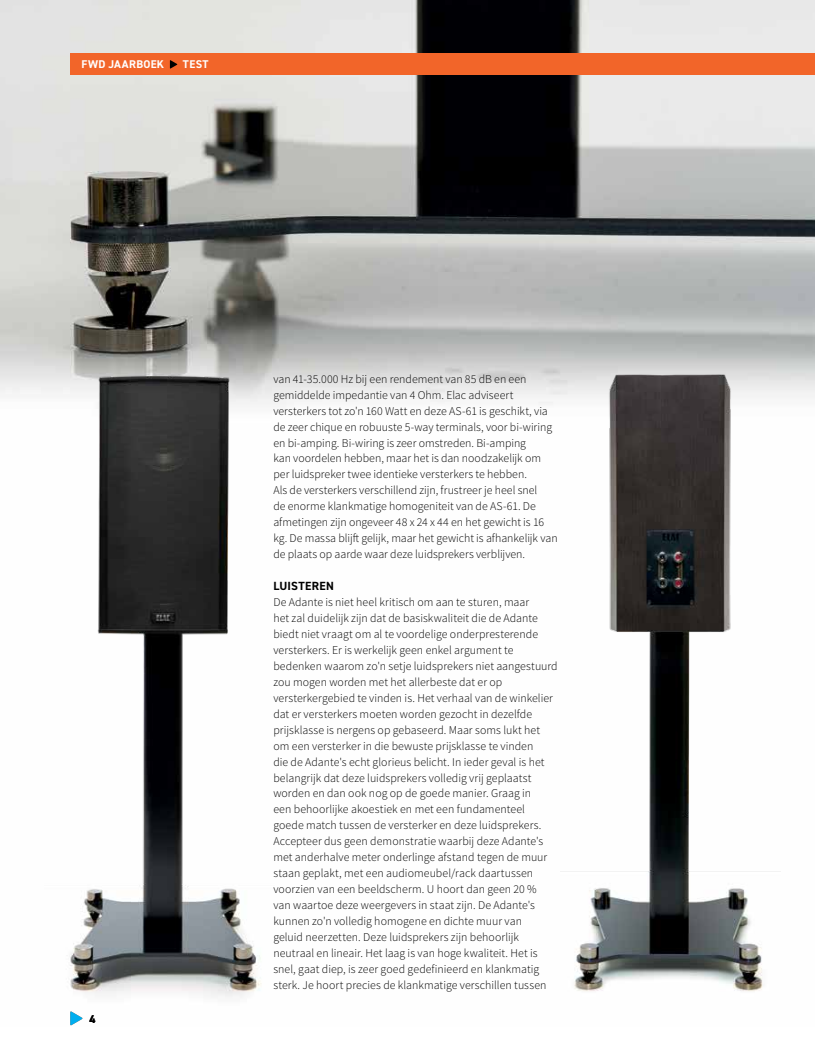
<style>
.page{position:relative;width:815px;height:1049px;background:#fff}
.page>*{position:absolute;margin:0;border:0;box-sizing:border-box;transform-origin:0 0}
.t1{font:300 11.88px/16px "Source Sans Pro";color:#000}
.t2{font:700 11.88px "DIN2014";letter-spacing:.03em;color:#000}
.t3{font:700 11.25px "DIN2014";letter-spacing:.03em;color:#fff}
.t4{font:700 11.25px "DIN2014";color:#000}
</style>
<div class="page">
<img style="left:0;top:0;width:815px;height:1026px">
<div style="left:71px;top:53px;width:744px;height:21px;background:#f26529"></div>
<svg style="left:170px;top:60px;width:7px;height:9px"></svg>
<img style="left:45px;top:358px;width:229px;height:660px">
<img style="left:561px;top:357px;width:219px;height:652px">
<svg style="left:70px;top:1011px;width:13px;height:14px"></svg>
<p class="t3" style="left:82px;top:57px;width:84px">FWD JAARBOEK</p>
<p class="t3" style="left:146px;top:57px;width:8px">TESTR</p>
<p class="t3" style="left:180px;top:57px;width:31px">UTEST</p>
<p class="t3" style="left:108px;top:57px;width:21px">#66</p>
<p class="t3" style="left:187px;top:57px;width:8px">BRIEK</p>
<p class="t4" style="left:90px;top:1011px;width:8px">4</p>
<p class="t1" style="left:273px;top:371px;width:286px">van 41-35.000 Hz bij een rendement van 85 dB en een gemiddelde impedantie van 4 Ohm. Elac adviseert versterkers tot zo'n 160 Watt en deze AS-61 is geschikt, via de zeer chique en robuuste 5-way terminals, voor bi-wiring en bi-amping. Bi-wiring is zeer omstreden. Bi-amping<br>kan voordelen hebben, maar het is dan noodzakelijk om per luidspreker twee identieke versterkers te hebben.<br>Als de versterkers verschillend zijn, frustreer je heel snel<br>de enorme klankmatige homogeniteit van de AS-61. De afmetingen zijn ongeveer 48 x 24 x 44 en het gewicht is 16 kg. De massa blijft gelijk, maar het gewicht is afhankelijk van de plaats op aarde waar deze luidsprekers verblijven.</p>
<p class="t2" style="left:273px;top:578px;width:62px">LUISTEREN</p>
<p class="t1" style="left:273px;top:594px;width:286px">De Adante is niet heel kritisch om aan te sturen, maar<br>het zal duidelijk zijn dat de basiskwaliteit die de Adante biedt niet vraagt om al te voordelige onderpresterende versterkers. Er is werkelijk geen enkel argument te bedenken waarom zo'n setje luidsprekers niet aangestuurd zou mogen worden met het allerbeste dat er op versterkergebied te vinden is. Het verhaal van de winkelier dat er versterkers moeten worden gezocht in dezelfde prijsklasse is nergens op gebaseerd. Maar soms lukt het om een versterker in die bewuste prijsklasse te vinden<br>die de Adante's echt glorieus belicht. In ieder geval is het belangrijk dat deze luidsprekers volledig vrij geplaatst worden en dan ook nog op de goede manier. Graag in<br>een behoorlijke akoestiek en met een fundamenteel goede match tussen de versterker en deze luidsprekers.<br>Accepteer dus geen demonstratie waarbij deze Adante's met anderhalve meter onderlinge afstand tegen de muur staan geplakt, met een audiomeubel/rack daartussen voorzien van een beeldscherm. U hoort dan geen 20 %<br>van waartoe deze weergevers in staat zijn. De Adante's kunnen zo'n volledig homogene en dichte muur van<br>geluid neerzetten. Deze luidsprekers zijn behoorlijk neutraal en lineair. Het laag is van hoge kwaliteit. Het is snel, gaat diep, is zeer goed gedefinieerd en klankmatig sterk. Je hoort precies de klankmatige verschillen tussen</p>
</div>
